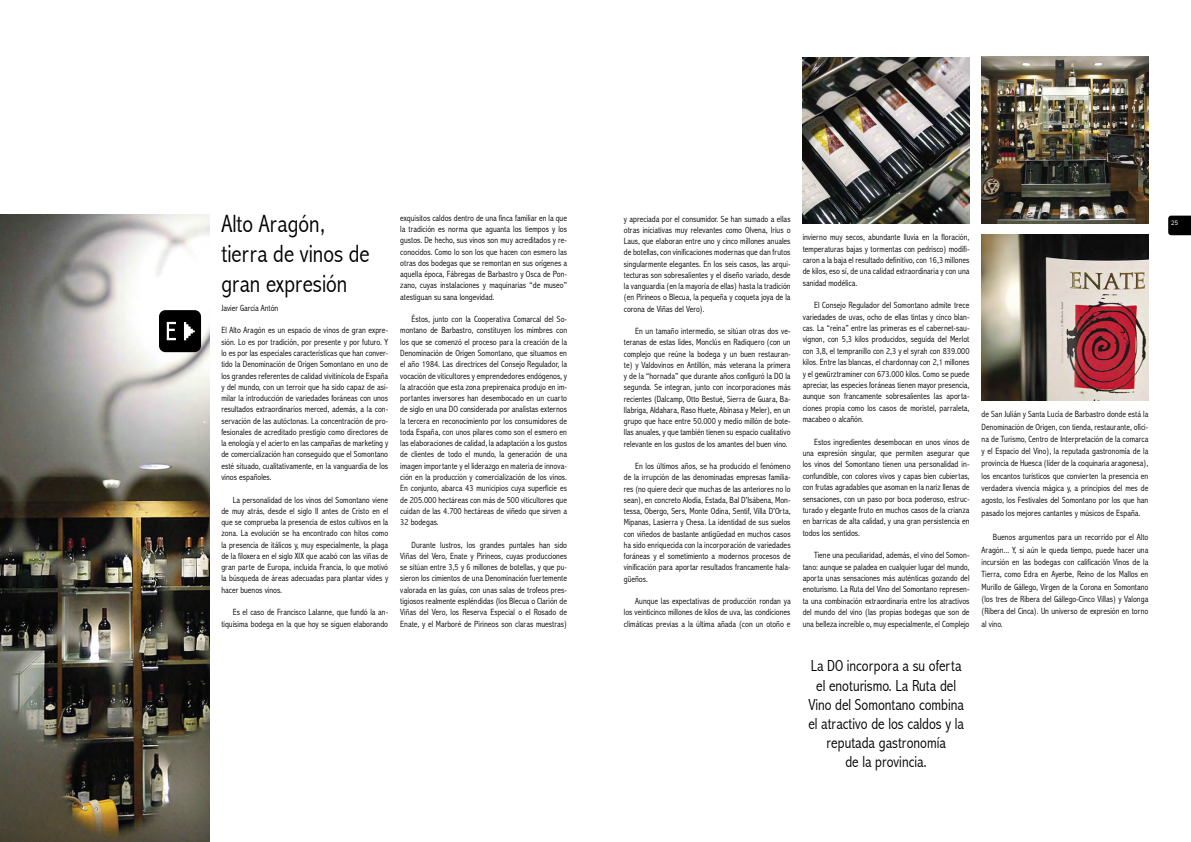
<style>
.page{position:relative;width:1191px;height:842px;background:#fff}
.page>*{position:absolute;margin:0;border:0;box-sizing:border-box;transform-origin:0 0}
.t1{font:300 condensed 25px/30px "Abadi";color:#000}
.t2{font:300 condensed 16px/19.2px "Abadi";color:#000;text-align:center}
.t3{font:10px "Universal Eight";color:#fff}
.t4{font:300 condensed 9px/11.3px "Abadi";letter-spacing:.005em;color:#000;text-align:justify}
</style>
<div class="page">
<svg style="left:1168px;top:216px;width:23px;height:19px"></svg>
<img style="left:0;top:214px;width:209px;height:628px">
<svg style="left:159px;top:310px;width:42px;height:42px;background:#212121"></svg>
<img style="left:981px;top:234px;width:167px;height:167px">
<img style="left:802px;top:57px;width:167px;height:167px">
<img style="left:981px;top:57px;width:167px;height:167px">
<p class="t4" style="left:400px;top:212px;width:168px">exquisitos caldos dentro de una finca familiar en la que la tradición es norma que aguanta los tiempos y los gustos. De hecho, sus vinos son muy acreditados y re&shy;conocidos. Como lo son los que hacen con esmero las otras dos bodegas que se remontan en sus orígenes a aquella época, Fábregas de Barbastro y Osca de Pon&shy;zano, cuyas instalaciones y maquinarias “de museo” atestiguan su sana longevidad.</p>
<p class="t4" style="left:400px;top:314px;width:168px;text-indent:11px">Éstos, junto con la Cooperativa Comarcal del So&shy;montano de Barbastro, constituyen los mimbres con los que se comenzó el proceso para la creación de la Denominación de Origen Somontano, que situamos en el año 1984. Las directrices del Consejo Regulador, la vocación de viticultores y emprendedores endógenos, y la atracción que esta zona prepirenaica produjo en im&shy;portantes inversores han desembocado en un cuarto de siglo en una DO considerada por analistas externos la tercera en reconocimiento por los consumidores de toda España, con unos pilares como son el esmero en las elaboraciones de calidad, la adaptación a los gustos de clientes de todo el mundo, la generación de una imagen importante y el liderazgo en materia de innova&shy;ción en la producción y comercialización de los vinos.<br>En conjunto, abarca 43 municipios cuya superficie es de 205.000 hectáreas con más de 500 viticultores que cuidan de las 4.700 hectáreas de viñedo que sirven a 32 bodegas.</p>
<p class="t4" style="left:400px;top:539px;width:168px;text-indent:11px">Durante lustros, los grandes puntales han sido Viñas del Vero, Enate y Pirineos, cuyas producciones se sitúan entre 3,5 y 6 millones de botellas, y que pu&shy;sieron los cimientos de una Denominación fuertemente valorada en las guías, con unas salas de trofeos pres&shy;tigiosos realmente espléndidas (los Blecua o Clarión de Viñas del Vero, los Reserva Especial o el Rosado de Enate, y el Marboré de Pirineos son claras muestras)</p>
<h1 class="t1" style="left:221px;top:208px;width:150px">Alto Aragón, tierra de vinos de gran expresión</h1>
<p class="t4" style="left:624px;top:213px;width:168px">y apreciada por el consumidor. Se han sumado a ellas otras iniciativas muy relevantes como Olvena, Irius o Laus, que elaboran entre uno y cinco millones anuales de botellas, con vinificaciones modernas que dan frutos singularmente elegantes. En los seis casos, las arqui&shy;tecturas son sobresalientes y el diseño variado, desde la vanguardia (en la mayoría de ellas) hasta la tradición (en Pirineos o Blecua, la pequeña y coqueta joya de la corona de Viñas del Vero).</p>
<p class="t4" style="left:624px;top:326px;width:168px;text-indent:11px">En un tamaño intermedio, se sitúan otras dos ve&shy;teranas de estas lides, Monclús en Radiquero (con un complejo que reúne la bodega y un buen restauran&shy;te) y Valdovinos en Antillón, más veterana la primera y de la “hornada” que durante años configuró la DO la segunda. Se integran, junto con incorporaciones más recientes (Dalcamp, Otto Bestué, Sierra de Guara, Ba&shy;llabriga, Aldahara, Raso Huete, Abinasa y Meler), en un grupo que hace entre 50.000 y medio millón de bote&shy;llas anuales, y que también tienen su espacio cualitativo relevante en los gustos de los amantes del buen vino.</p>
<p class="t4" style="left:624px;top:460px;width:168px;text-indent:11px">En los últimos años, se ha producido el fenómeno de la irrupción de las denominadas empresas familia&shy;res (no quiere decir que muchas de las anteriores no lo sean), en concreto Alodia, Estada, Bal D’Isábena, Mon&shy;tessa, Obergo, Sers, Monte Odina, Sentif, Villa D’Orta, Mipanas, Lasierra y Chesa. La identidad de sus suelos con viñedos de bastante antigüedad en muchos casos ha sido enriquecida con la incorporación de variedades foráneas y el sometimiento a modernos procesos de vinificación para aportar resultados francamente hala&shy;güeños.</p>
<p class="t4" style="left:624px;top:595px;width:168px;text-indent:11px">Aunque las expectativas de producción rondan ya los veinticinco millones de kilos de uva, las condiciones climáticas previas a la última añada (con un otoño e</p>
<p class="t4" style="left:221px;top:302px;width:58px">Javier García Antón</p>
<p class="t4" style="left:221px;top:325px;width:168px">El Alto Aragón es un espacio de vinos de gran expre&shy;sión. Lo es por tradición, por presente y por futuro. Y lo es por las especiales características que han conver&shy;tido la Denominación de Origen Somontano en uno de los grandes referentes de calidad vivitinícola de España y del mundo, con un terroir que ha sido capaz de asi&shy;milar la introducción de variedades foráneas con unos resultados extraordinarios merced, además, a la con&shy;servación de las autóctonas. La concentración de pro&shy;fesionales de acreditado prestigio como directores de la enología y el acierto en las campañas de marketing y de comercialización han conseguido que el Somontano esté situado, cualitativamente, en la vanguardia de los vinos españoles.</p>
<p class="t4" style="left:221px;top:494px;width:168px;text-indent:11px">La personalidad de los vinos del Somontano viene de muy atrás, desde el siglo II antes de Cristo en el que se comprueba la presencia de estos cultivos en la zona. La evolución se ha encontrado con hitos como la presencia de itálicos y, muy especialmente, la plaga de la filoxera en el siglo XIX que acabó con las viñas de gran parte de Europa, incluida Francia, lo que motivó la búsqueda de áreas adecuadas para plantar vides y hacer buenos vinos.</p>
<p class="t4" style="left:221px;top:607px;width:168px;text-align:right">Es el caso de Francisco Lalanne, que fundó la an&shy;tiquísima bodega en la que hoy se siguen elaborando</p>
<p class="t4" style="left:802px;top:231px;width:168px">invierno muy secos, abundante lluvia en la floración, temperaturas bajas y tormentas con pedrisco) modifi&shy;caron a la baja el resultado definitivo, con 16,3 millones de kilos, eso sí, de una calidad extraordinaria y con una sanidad modélica.</p>
<p class="t4" style="left:802px;top:300px;width:168px;text-indent:11px">El Consejo Regulador del Somontano admite trece variedades de uvas, ocho de ellas tintas y cinco blan&shy;cas. La “reina” entre las primeras es el cabernet-sau&shy;vignon, con 5,3 kilos producidos, seguida del Merlot con 3,8, el tempranillo con 2,3 y el syrah con 839.000 kilos. Entre las blancas, el chardonnay con 2,1 millones y el gewürztraminer con 673.000 kilos. Como se puede apreciar, las especies foráneas tienen mayor presencia, aunque son francamente sobresalientes las aporta&shy;ciones propia como los casos de moristel, parraleta, macabeo o alcañón.</p>
<p class="t4" style="left:802px;top:436px;width:168px;text-indent:11px">Estos ingredientes desembocan en unos vinos de una expresión singular, que permiten asegurar que los vinos del Somontano tienen una personalidad in&shy;confundible, con colores vivos y capas bien cubiertas, con frutas agradables que asoman en la nariz llenas de sensaciones, con un paso por boca poderoso, estruc&shy;turado y elegante fruto en muchos casos de la crianza en barricas de alta calidad, y una gran persistencia en todos los sentidos.</p>
<p class="t4" style="left:802px;top:550px;width:168px;text-indent:11px">Tiene una peculiaridad, además, el vino del Somon&shy;tano: aunque se paladea en cualquier lugar del mundo, aporta unas sensaciones más auténticas gozando del enoturismo. La Ruta del Vino del Somontano represen&shy;ta una combinación extraordinaria entre los atractivos del mundo del vino (las propias bodegas que son de una belleza increíble o, muy especialmente, el Complejo</p>
<p class="t4" style="left:981px;top:408px;width:168px;line-height:12.3px">de San Julián y Santa Lucía de Barbastro donde está la Denominación de Origen, con tienda, restaurante, ofici&shy;na de Turismo, Centro de Interpretación de la comarca y el Espacio del Vino), la reputada gastronomía de la provincia de Huesca (líder de la coquinaria aragonesa), los encantos turísticos que convierten la presencia en verdadera vivencia mágica y, a principios del mes de agosto, los Festivales del Somontano por los que han pasado los mejores cantantes y músicos de España.</p>
<p class="t4" style="left:981px;top:531px;width:168px;line-height:12.3px;text-indent:11px">Buenos argumentos para un recorrido por el Alto Aragón... Y, si aún le queda tiempo, puede hacer una incursión en las bodegas con calificación Vinos de la Tierra, como Edra en Ayerbe, Reino de los Mallos en Murillo de Gállego, Virgen de la Corona en Somontano (los tres de Ribera del Gállego-Cinco Villas) y Valonga (Ribera del Cinca). Un universo de expresión en torno al vino.</p>
<h2 class="t2" style="left:808px;top:656px;width:157px">La DO incorpora a su oferta el enoturismo. La Ruta del<br>Vino del Somontano combina el atractivo de los caldos y la reputada gastronomía<br>de la provincia.</h2>
<p class="t3" style="left:1170px;top:218px;width:9px">25</p>
</div>
